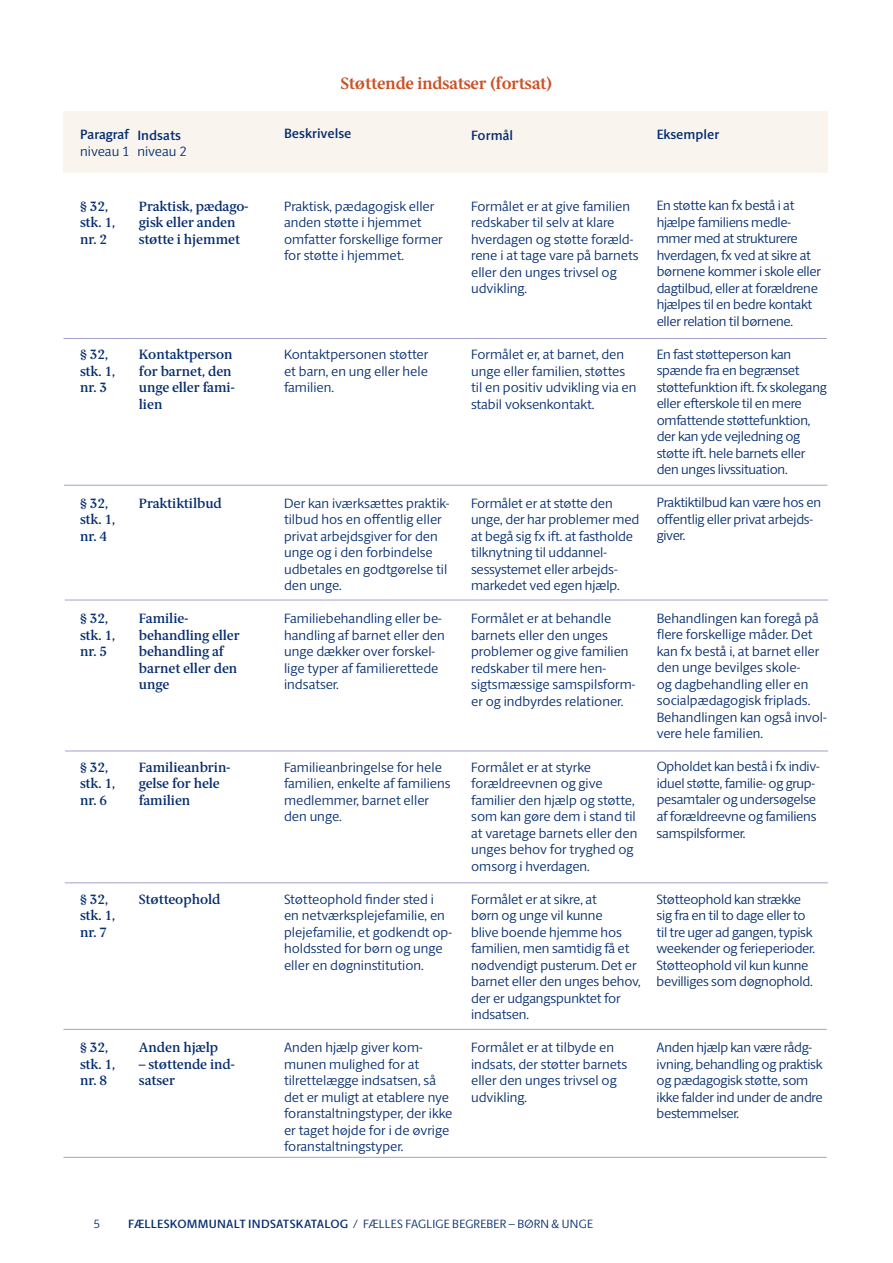
<style>
.page{position:relative;width:893px;height:1263px;background:#fff}
.page>*{position:absolute;margin:0;border:0;box-sizing:border-box;transform-origin:0 0}
.t1{font:700 16.5px "ID Serif";color:#ca5327}
.t2{font:300 13.5px/16.5px "ID Sans";letter-spacing:-.01em;color:#052d6f}
.t3{font:600 13.5px/16.5px "ID Serif";color:#052d6f}
.t4{font:600 13.5px "ID Sans";color:#052d6f}
.t5{font:300 12px "ID Sans";letter-spacing:.02em;color:#052d6f}
.s1{font-weight:600}
</style>
<div class="page">
<div style="left:63px;top:112px;width:765px;height:61px;background:#faf4ee"></div>
<hr style="left:63px;top:338px;width:764px;height:1px;background:#a5a0cc">
<hr style="left:64px;top:485px;width:763px;height:1px;background:#a5a0cc">
<hr style="left:65px;top:600px;width:763px;height:1px;background:#a5a0cc">
<hr style="left:65px;top:750px;width:763px;height:1px;background:#a5a0cc">
<hr style="left:65px;top:882px;width:763px;height:1px;background:#a5a0cc">
<hr style="left:63px;top:1029px;width:764px;height:1px;background:#a5a0cc">
<hr style="left:63px;top:1157px;width:764px;height:1px;background:#a5a0cc">
<p class="t1" style="left:340px;top:73px;width:213px">Støttende indsatser (fortsat)</p>
<p class="t4" style="left:80px;top:127px;width:50px">Paragraf</p>
<p class="t2" style="left:80px;top:143px;width:51px">niveau 1</p>
<p class="t4" style="left:137px;top:127px;width:45px">Indsats</p>
<p class="t2" style="left:137px;top:143px;width:51px">niveau 2</p>
<p class="t4" style="left:284px;top:125px;width:69px">Beskrivelse</p>
<p class="t4" style="left:471px;top:127px;width:43px">Formål</p>
<p class="t4" style="left:657px;top:126px;width:64px">Eksempler</p>
<p class="t3" style="left:80px;top:198px;width:36px">§ 32, stk. 1, nr. 2</p>
<p class="t3" style="left:139px;top:198px;width:111px">Praktisk, pædago&shy;gisk eller anden støtte i hjemmet</p>
<p class="t3" style="left:80px;top:346px;width:36px">§ 32, stk. 1, nr. 3</p>
<p class="t3" style="left:139px;top:346px;width:97px">Kontaktperson for barnet, den unge eller fami&shy;lien</p>
<p class="t3" style="left:80px;top:495px;width:36px">§ 32, stk. 1, nr. 4</p>
<p class="t3" style="left:139px;top:495px;width:84px">Praktiktilbud</p>
<p class="t3" style="left:80px;top:610px;width:36px">§ 32, stk. 1, nr. 5</p>
<p class="t3" style="left:139px;top:610px;width:102px">Familie&shy;behandling eller behandling af barnet eller den unge</p>
<p class="t3" style="left:80px;top:759px;width:36px">§ 32, stk. 1, nr. 6</p>
<p class="t3" style="left:139px;top:759px;width:93px">Familieanbrin&shy;gelse for hele familien</p>
<p class="t3" style="left:80px;top:891px;width:36px">§ 32, stk. 1, nr. 7</p>
<p class="t3" style="left:139px;top:891px;width:83px">Støtteophold</p>
<p class="t3" style="left:80px;top:1039px;width:36px">§ 32, stk. 1, nr. 8</p>
<p class="t3" style="left:139px;top:1039px;width:81px">Anden hjælp</p>
<p class="t3" style="left:139px;top:1056px;width:97px">– støttende ind&shy;satser</p>
<p class="t2" style="left:284px;top:198px;width:160px">Praktisk, pædagogisk eller anden støtte i hjemmet omfatter forskellige former for støtte i hjemmet.</p>
<p class="t2" style="left:284px;top:346px;width:146px;text-align:justify">Kontaktpersonen støtter et barn, en ung eller hele familien.</p>
<p class="t2" style="left:471px;top:197px;width:169px">Formålet er at give familien redskaber til selv at klare hverdagen og støtte foræld&shy;rene i at tage vare på barnets eller den unges trivsel og udvikling.</p>
<p class="t2" style="left:471px;top:346px;width:167px">Formålet er, at barnet, den unge eller familien, støttes til en positiv udvikling via en stabil voksenkontakt.</p>
<p class="t2" style="left:284px;top:495px;width:167px">Der kan iværksættes praktik&shy;tilbud hos en offentlig eller privat arbejdsgiver for den unge og i den forbindelse udbetales en godtgørelse til den unge.</p>
<p class="t2" style="left:284px;top:610px;width:162px">Familiebehandling eller be&shy;handling af barnet eller den unge dækker over forskel&shy;lige typer af familierettede indsatser.</p>
<p class="t2" style="left:471px;top:494px;width:170px">Formålet er at støtte den unge, der har problemer med at begå sig fx ift. at fastholde tilknytning til uddannel&shy;sessystemet eller arbejds&shy;markedet ved egen hjælp.</p>
<p class="t2" style="left:471px;top:610px;width:166px">Formålet er at behandle barnets eller den unges problemer og give familien redskaber til mere hen&shy;sigtsmæssige samspilsform&shy;er og indbyrdes relationer.</p>
<p class="t2" style="left:284px;top:759px;width:168px">Familieanbringelse for hele familien, enkelte af familiens medlemmer, barnet eller den unge.</p>
<p class="t2" style="left:471px;top:758px;width:168px">Formålet er at styrke forældreevnen og give familier den hjælp og støtte, som kan gøre dem i stand til at varetage barnets eller den unges behov for tryghed og omsorg i hverdagen.</p>
<p class="t2" style="left:284px;top:891px;width:169px">Støtteophold finder sted i en netværksplejefamilie, en plejefamilie, et godkendt op&shy;holdssted for børn og unge eller en døgninstitution.</p>
<p class="t2" style="left:471px;top:890px;width:171px">Formålet er at sikre, at<br>børn og unge vil kunne<br>blive boende hjemme hos familien, men samtidig få et nødvendigt pusterum. Det er barnet eller den unges behov, der er udgangspunktet for indsatsen.</p>
<p class="t2" style="left:284px;top:1039px;width:170px">Anden hjælp giver kom&shy;munen mulighed for at tilrettelægge indsatsen, så det er muligt at etablere nye foranstaltningstyper, der ikke er taget højde for i de øvrige foranstaltningstyper.</p>
<p class="t2" style="left:471px;top:1039px;width:158px">Formålet er at tilbyde en indsats, der støtter barnets eller den unges trivsel og udvikling.</p>
<p class="t2" style="left:657px;top:197px;width:166px">En støtte kan fx bestå i at hjælpe familiens medle&shy;mmer med at strukturere hverdagen, fx ved at sikre at børnene kommer i skole eller dagtilbud, eller at forældrene hjælpes til en bedre kontakt eller relation til børnene.</p>
<p class="t2" style="left:657px;top:346px;width:172px">En fast støtteperson kan spænde fra en begrænset støttefunktion ift. fx skolegang eller efterskole til en mere omfattende støttefunktion, der kan yde vejledning og støtte ift. hele barnets eller den unges livssituation.</p>
<p class="t2" style="left:657px;top:494px;width:166px">Praktiktilbud kan være hos en offentlig eller privat arbejds&shy;giver.</p>
<p class="t2" style="left:657px;top:610px;width:172px">Behandlingen kan foregå på flere forskellige måder. Det kan fx bestå i, at barnet eller den unge bevilges skole-<br>og dagbehandling eller en socialpædagogisk friplads.<br>Behandlingen kan også invol&shy;vere hele familien.</p>
<p class="t2" style="left:657px;top:758px;width:165px">Opholdet kan bestå i fx indiv&shy;iduel støtte, familie- og grup&shy;pesamtaler og undersøgelse af forældreevne og familiens samspilsformer.</p>
<p class="t2" style="left:657px;top:891px;width:160px">Støtteophold kan strække sig fra en til to dage eller to til tre uger ad gangen, typisk weekender og ferieperioder.<br>Støtteophold vil kun kunne bevilliges som døgnophold.</p>
<p class="t2" style="left:657px;top:1039px;width:168px">Anden hjælp kan være rådg&shy;ivning, behandling og praktisk og pædagogisk støtte, som ikke falder ind under de andre bestemmelser.</p>
<p class="t5" style="left:93px;top:1217px;width:8px">5</p>
<p class="t5" style="left:128px;top:1216px;width:466px"><span class="s1">FÆLLESKOMMUNALT INDSATSKATALOG</span> / FÆLLES FAGLIGE BEGREBER – BØRN &amp; UNGE</p>
</div>
